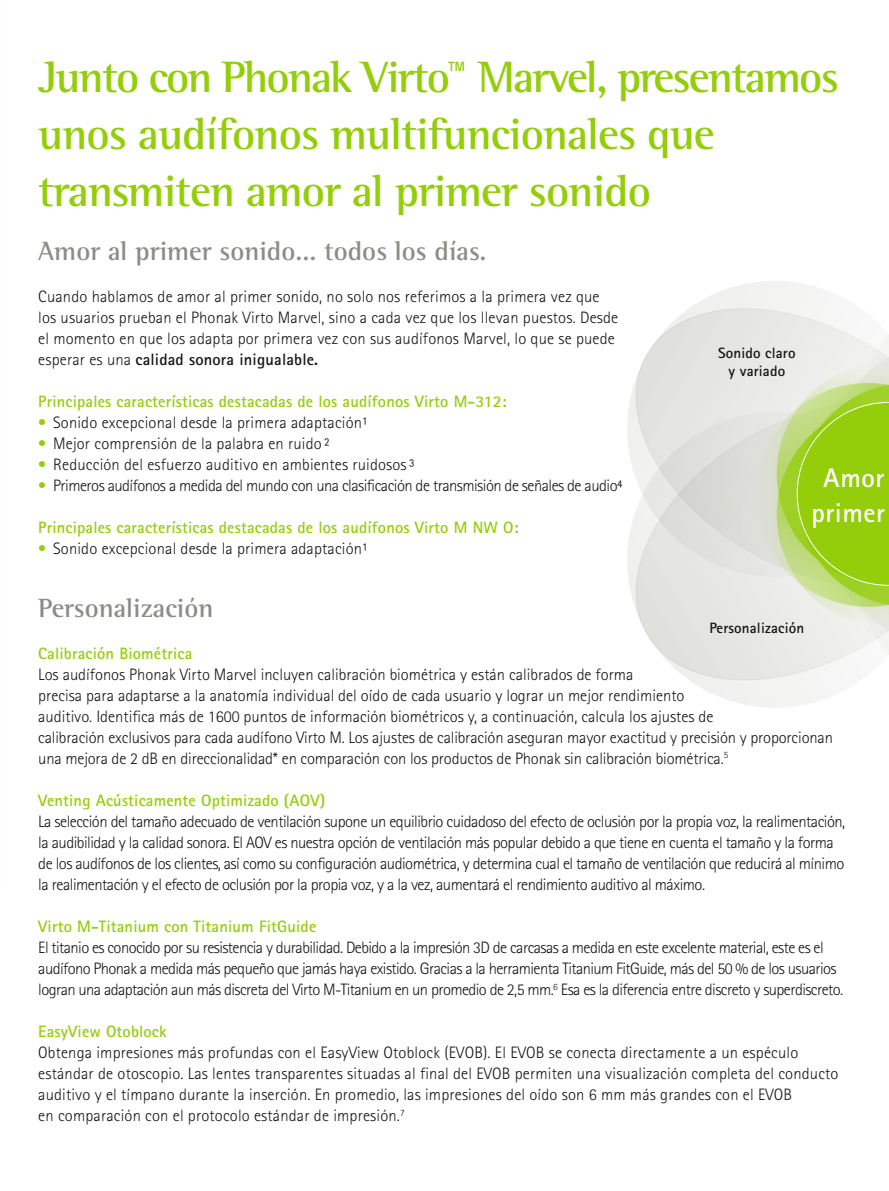
<style>
.page{position:relative;width:889px;height:1191px;background:#fff}
.page>*{position:absolute;margin:0;border:0;box-sizing:border-box;transform-origin:0 0}
.t1{font:700 45px/57.3px "Rotis Semi Serif Pro";letter-spacing:-.02em;color:#94ce0a}
.t2{font:700 27px "Rotis Semi Serif Pro";color:#8d8c85}
.t3{font:700 27px/35px "Rotis Sans Serif Pro";letter-spacing:.02em;color:#fff;text-align:center}
.t4{font:300 16.5px/21px "Rotis Sans Serif Pro";letter-spacing:.01em;color:#141414}
.t5{font:300 16.5px/21px "Rotis Sans Serif Pro";letter-spacing:-.03em;color:#141414}
.t6{font:300 16.5px/21px "Rotis Sans Serif Pro";letter-spacing:-.01em;color:#141414}
.t7{font:300 16.5px/21px "Rotis Sans Serif Pro";letter-spacing:-.035em;color:#141414}
.t8{font:700 16.5px "Rotis Sans Serif Pro";letter-spacing:.01em;color:#94ce0a}
.t9{font:700 15px/18px "Rotis Sans Serif Pro";letter-spacing:.01em;color:#141414;text-align:center}
.s1{font-weight:700}
.s2{color:#94ce0a}
</style>
<div class="page">
<svg style="left:634px;top:293px;width:109px;height:92px"></svg>
<svg style="left:627px;top:385px;width:116px;height:310px"></svg>
<svg style="left:743px;top:281px;width:146px;height:427px"></svg>
<h1 class="t1" style="left:38px;top:48px;width:802px">Junto con Phonak Virto<sup>™</sup> Marvel, presentamos unos audífonos multifuncionales que transmiten amor al primer sonido</h1>
<h2 class="t2" style="left:38px;top:234px;width:450px">Amor al primer sonido... todos los días.</h2>
<p class="t4" style="left:38px;top:286px;width:581px">Cuando hablamos de amor al primer sonido, no solo nos referimos a la primera vez que los usuarios prueban el Phonak Virto Marvel, sino a cada vez que los llevan puestos. Desde el momento en que los adapta por primera vez con sus audífonos Marvel, lo que se puede esperar es una <span class="s1">calidad sonora inigualable.</span></p>
<p class="t8" style="left:38px;top:391px;width:470px">Principales características destacadas de los audífonos Virto M-312:</p>
<p class="t4" style="left:38px;top:412px;width:331px"><span class="s2">•</span> Sonido excepcional desde la primera adaptación1</p>
<p class="t4" style="left:38px;top:433px;width:293px"><span class="s2">•</span> Mejor comprensión de la palabra en ruido 2</p>
<p class="t4" style="left:38px;top:454px;width:378px"><span class="s2">•</span> Reducción del esfuerzo auditivo en ambientes ruidosos3</p>
<p class="t5" style="left:38px;top:475px;width:586px"><span class="s2">•</span> Primeros audífonos a medida del mundo con una clasificación de transmisión de señales de audio4</p>
<p class="t8" style="left:38px;top:517px;width:482px">Principales características destacadas de los audífonos Virto M NW O:</p>
<p class="t4" style="left:38px;top:538px;width:331px"><span class="s2">•</span> Sonido excepcional desde la primera adaptación1</p>
<h2 class="t2" style="left:38px;top:591px;width:177px">Personalización</h2>
<p class="t8" style="left:38px;top:643px;width:156px">Calibración Biométrica</p>
<p class="t6" style="left:38px;top:664px;width:796px">Los audífonos Phonak Virto Marvel incluyen calibración biométrica y están calibrados de forma<br>precisa para adaptarse a la anatomía individual del oído de cada usuario y lograr un mejor rendimiento<br>auditivo. Identifica más de 1600 puntos de información biométricos y, a continuación, calcula los ajustes de<br>calibración exclusivos para cada audífono Virto M. Los ajustes de calibración aseguran mayor exactitud y precisión y proporcionan una mejora de 2 dB en direccionalidad* en comparación con los productos de Phonak sin calibración biométrica.<sup>5</sup></p>
<p class="t8" style="left:38px;top:790px;width:288px">Venting Acústicamente Optimizado (AOV)</p>
<p class="t5" style="left:38px;top:811px;width:808px">La selección del tamaño adecuado de ventilación supone un equilibrio cuidadoso del efecto de oclusión por la propia voz, la realimentación, la audibilidad y la calidad sonora. El AOV es nuestra opción de ventilación más popular debido a que tiene en cuenta el tamaño y la forma de los audífonos de los clientes, así como su configuración audiométrica, y determina cual el tamaño de ventilación que reducirá al mínimo la realimentación y el efecto de oclusión por la propia voz, y a la vez, aumentará el rendimiento auditivo al máximo.</p>
<p class="t8" style="left:38px;top:916px;width:280px">Virto M-Titanium con Titanium FitGuide</p>
<p class="t7" style="left:38px;top:937px;width:806px">El titanio es conocido por su resistencia y durabilidad. Debido a la impresión 3D de carcasas a medida en este excelente material, este es el audífono Phonak a medida más pequeño que jamás haya existido. Gracias a la herramienta Titanium FitGuide, más del 50 % de los usuarios logran una adaptación aun más discreta del Virto M-Titanium en un promedio de 2,5 mm.<sup>6</sup> Esa es la diferencia entre discreto y superdiscreto.</p>
<p class="t8" style="left:38px;top:1021px;width:130px">EasyView Otoblock</p>
<p class="t4" style="left:38px;top:1042px;width:801px">Obtenga impresiones más profundas con el EasyView Otoblock (EVOB). El EVOB se conecta directamente a un espéculo estándar de otoscopio. Las lentes transparentes situadas al final del EVOB permiten una visualización completa del conducto auditivo y el tímpano durante la inserción. En promedio, las impresiones del oído son 6 mm más grandes con el EVOB<br>en comparación con el protocolo estándar de impresión.<sup>7</sup></p>
<p class="t9" style="left:718px;top:344px;width:79px">Sonido claro y variado</p>
<h2 class="t3" style="left:811px;top:460px;width:75px">Amor primer</h2>
<p class="t9" style="left:709px;top:619px;width:96px">Personalización</p>
</div>
